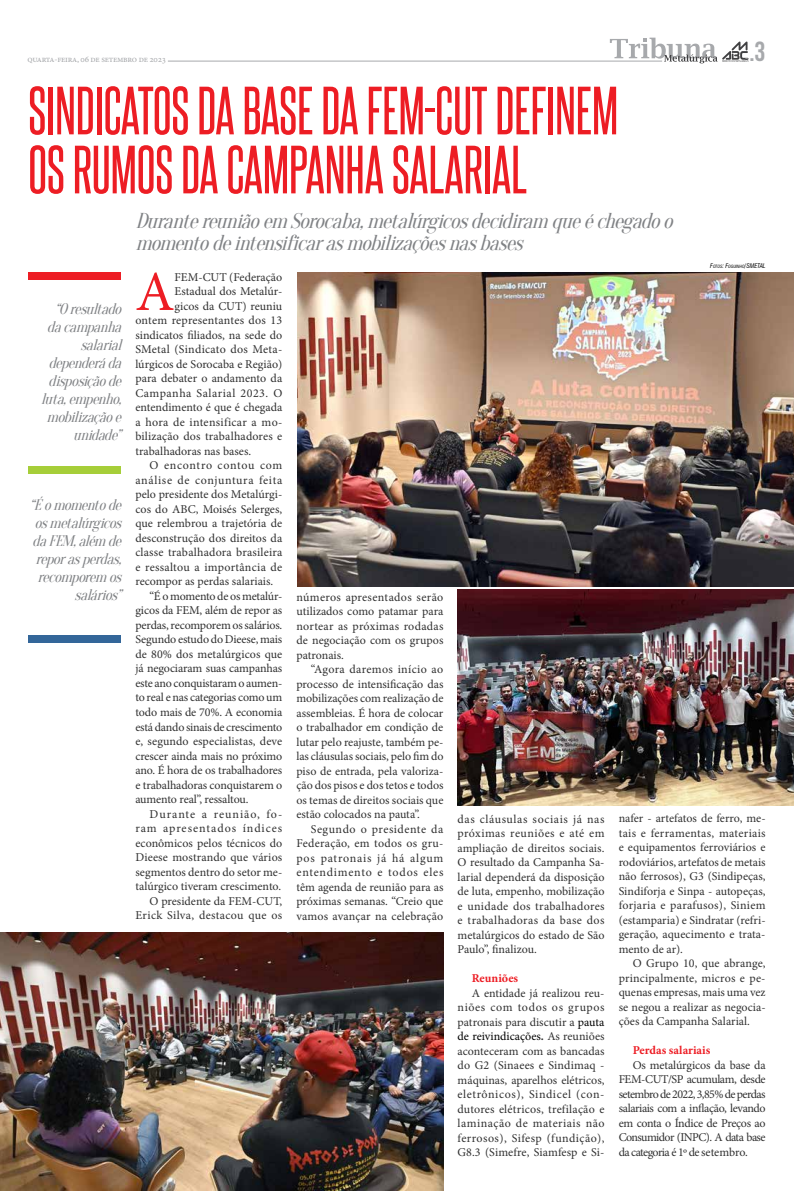
<style>
.page{position:relative;width:794px;height:1191px;background:#fff}
.page>*{position:absolute;margin:0;border:0;box-sizing:border-box;transform-origin:0 0}
.t1{font:57.9px/59px "Steelfish Rg";color:#ed1d24;text-align:right}
.t2{font:56.6px "Minion Pro";color:#ed1d24}
.t3{font:27.5px "Bebas Neue";color:#a7a9ac}
.t4{font:italic 21px/22px "Oranienbaum";color:#808285}
.t5{font:italic 15px/18px "Oranienbaum";color:#808285;text-align:right}
.t6{font:12px/14.5px "Minion Pro";color:#303030;text-align:justify}
.t7{font:12px "Minion Pro";letter-spacing:.05em;color:#303030}
.t8{font:12px "Minion Pro";letter-spacing:.025em;color:#303030}
.t9{font:700 12px "Minion Pro";color:#ed1d24}
.t10{font:12px "Minion Pro";letter-spacing:.04em;color:#303030}
.t11{font:12px "Minion Pro";letter-spacing:.055em;color:#303030}
.t12{font:9px "Minion Pro";letter-spacing:-.03em;color:#a7a9ac}
.t13{font:italic condensed 4.4px "Swiss 721 BT";color:#000}
.s1{font-size:6.2px}
.s2{color:#000}
.s3{font-weight:700}
</style>
<div class="page">
<hr style="left:168px;top:61px;width:494px;height:1px;background:#a7a9ac">
<svg style="left:610px;top:38px;width:138px;height:25px"></svg>
<div style="left:28px;top:466px;width:93px;height:8px;background:#a6ce39"></div>
<div style="left:28px;top:272px;width:93px;height:8px;background:#ed1d24"></div>
<div style="left:28px;top:635px;width:93px;height:8px;background:#369"></div>
<img style="left:0;top:932px;width:443px;height:259px">
<img style="left:297px;top:272px;width:497px;height:314px">
<img style="left:458px;top:590px;width:336px;height:215px">
<p class="t12" style="left:27px;top:53px;width:140px">quarta-feira, 06 de setembro de 2023</p>
<h1 class="t1" style="left:28px;top:77px;width:17px">SINDICAT</h1>
<h1 class="t1" style="left:28px;top:77px;width:485px">OS DA BASE DA FEM-CUT DEFINEM<br>OS RUMOS DA CAMPANHA SALARIAL</h1>
<h3 class="t4" style="left:135px;top:210px;width:545px">Durantereuniãoem Sorocaba,metalúrgicosdecidiram queéchegadoo momentodeintensificarasmobilizaçõesnasbases</h3>
<h3 class="t3" style="left:749px;top:36px;width:18px">.3</h3>
<p class="t13" style="left:710px;top:264px;width:48px"><span class="s1">F</span>OTOS<span class="s1">: F</span>OGUINHO<span class="s1">/SMETAL</span></p>
<p class="t5" style="left:41px;top:301px;width:86px">“Oresultado dacampanha salarial dependeráda disposiçãode luta,empenho, mobilizaçãoe unidade”</p>
<p class="t5" style="left:30px;top:496px;width:98px">“Éomomentode osmetalúrgicos daFEM,além de reporasperdas, recomporem os salários”</p>
<h2 class="t2" style="left:135px;top:254px;width:41px">A</h2>
<p class="t6" style="left:174px;top:270px;width:109px">FEM-CUT (Federação</p>
<p class="t6" style="left:174px;top:284px;width:109px">Estadual dos Metalúr-</p>
<p class="t6" style="left:174px;top:299px;width:109px">gicos da CUT) reuniu</p>
<p class="t6" style="left:135px;top:313px;width:148px">ontem representantes dos 13</p>
<p class="t6" style="left:135px;top:328px;width:148px">sindicatos filiados, na sede do</p>
<p class="t6" style="left:135px;top:342px;width:148px">SMetal (Sindicato dos Meta-</p>
<p class="t6" style="left:135px;top:357px;width:148px">lúrgicos de Sorocaba e Região)</p>
<p class="t6" style="left:135px;top:371px;width:148px">para debater o andamento da</p>
<p class="t10" style="left:135px;top:385px;width:148px">Campanha Salarial 2023. O</p>
<p class="t6" style="left:135px;top:400px;width:148px">entendimento é que é chegada</p>
<p class="t6" style="left:135px;top:415px;width:148px">a hora de intensificar a mo-</p>
<p class="t6" style="left:135px;top:429px;width:148px">bilização dos trabalhadores e</p>
<p class="t6" style="left:135px;top:444px;width:117px">trabalhadoras nas bases.</p>
<p class="t11" style="left:150px;top:457px;width:134px">O encontro contou com</p>
<p class="t7" style="left:135px;top:472px;width:148px">análise de conjuntura feita</p>
<p class="t6" style="left:135px;top:487px;width:148px">pelo presidente dos Metalúrgi-</p>
<p class="t6" style="left:135px;top:502px;width:148px">cos do ABC, Moisés Selerges,</p>
<p class="t6" style="left:135px;top:516px;width:148px">que relembrou a trajetória de</p>
<p class="t6" style="left:135px;top:531px;width:148px">desconstrução dos direitos da</p>
<p class="t6" style="left:135px;top:545px;width:148px">classe trabalhadora brasileira</p>
<p class="t6" style="left:135px;top:560px;width:148px">e ressaltou a importância de</p>
<p class="t6" style="left:135px;top:574px;width:139px">recompor as perdas salariais.</p>
<p class="t6" style="left:150px;top:589px;width:134px">“É o momento de os metalúr-</p>
<p class="t6" style="left:135px;top:603px;width:148px">gicos da FEM, além de repor as</p>
<p class="t6" style="left:135px;top:618px;width:148px">perdas, recomporem os salários.</p>
<p class="t6" style="left:135px;top:632px;width:148px">Segundo estudo do Dieese, mais</p>
<p class="t6" style="left:135px;top:647px;width:148px">de 80% dos metalúrgicos que</p>
<p class="t6" style="left:135px;top:661px;width:148px">já negociaram suas campanhas</p>
<p class="t6" style="left:135px;top:676px;width:148px">este ano conquistaram o aumen-</p>
<p class="t6" style="left:135px;top:690px;width:148px">to real e nas categorias como um</p>
<p class="t6" style="left:135px;top:705px;width:148px">todo mais de 70%. A economia</p>
<p class="t6" style="left:135px;top:719px;width:148px">está dando sinais de crescimento</p>
<p class="t6" style="left:135px;top:734px;width:148px">e, segundo especialistas, deve</p>
<p class="t6" style="left:135px;top:748px;width:148px">crescer ainda mais no próximo</p>
<p class="t6" style="left:135px;top:763px;width:148px">ano. É hora de os trabalhadores</p>
<p class="t6" style="left:135px;top:777px;width:148px">e trabalhadoras conquistarem o</p>
<p class="t6" style="left:135px;top:792px;width:115px">aumento real”, ressaltou.</p>
<p class="t6" style="left:150px;top:806px;width:134px">Durante a reunião, fo-</p>
<p class="t6" style="left:135px;top:821px;width:148px">ram apresentados índices</p>
<p class="t6" style="left:135px;top:835px;width:148px">econômicos pelos técnicos do</p>
<p class="t6" style="left:135px;top:850px;width:148px">Dieese mostrando que vários</p>
<p class="t6" style="left:135px;top:864px;width:148px">segmentos dentro do setor me-</p>
<p class="t6" style="left:135px;top:879px;width:147px">talúrgico tiveram crescimento.</p>
<p class="t6" style="left:150px;top:893px;width:134px">O presidente da FEM-CUT,</p>
<p class="t8" style="left:135px;top:907px;width:148px">Erick Silva, destacou que os</p>
<p class="t6" style="left:296px;top:590px;width:148px">números apresentados serão utilizados como patamar para nortear as próximas rodadas de negociação com os grupos patronais.</p>
<p class="t6" style="left:296px;top:662px;width:148px;text-indent:14px">“Agora daremos início ao processo de intensificação das mobilizações com realização de assembleias. É hora de colocar o trabalhador em condição de lutar pelo reajuste, também pe&shy;las cláusulas sociais, pelo fim do piso de entrada, pela valoriza&shy;ção dos pisos e dos tetos e todos os temas de direitos sociais que estão colocados na pauta”.</p>
<p class="t6" style="left:296px;top:822px;width:148px;text-indent:14px">Segundo o presidente da Federação, em todos os gru&shy;pos patronais já há algum entendimento e todos eles têm agenda de reunião para as próximas semanas. “Creio que vamos avançar na celebração</p>
<p class="t6" style="left:457px;top:811px;width:148px">das cláusulas sociais já nas próximas reuniões e até em ampliação de direitos sociais.<br>O resultado da Campanha Sa&shy;larial dependerá da disposição de luta, empenho, mobilização e unidade dos trabalhadores e trabalhadoras da base dos metalúrgicos do estado de São Paulo”, finalizou.</p>
<p class="t9" style="left:472px;top:969px;width:48px">Reuniões</p>
<p class="t6" style="left:457px;top:985px;width:148px;text-indent:14px">A entidade já realizou reu&shy;niões com todos os grupos patronais para discutir a <span class="s2">pauta de reivindicações</span><span class="s3">.</span> As reuniões aconteceram com as bancadas do G2 (Sinaees e Sindimaq - máquinas, aparelhos elétricos, eletrônicos), Sindicel (con&shy;dutores elétricos, trefilação e laminação de materiais não ferrosos), Sifesp (fundição), G8.3 (Simefre, Siamfesp e Si-</p>
<p class="t6" style="left:618px;top:811px;width:148px">nafer - artefatos de ferro, me&shy;tais e ferramentas, materiais e equipamentos ferroviários e rodoviários, artefatos de metais não ferrosos), G3 (Sindipeças, Sindiforja e Sinpa - autopeças, forjaria e parafusos), Siniem (estamparia) e Sindratar (refri&shy;geração, aquecimento e trata&shy;mento de ar).</p>
<p class="t6" style="left:618px;top:956px;width:148px;text-indent:14px">O Grupo 10, que abrange, principalmente, micros e pe&shy;quenas empresas, mais uma vez se negou a realizar as negocia&shy;ções da Campanha Salarial.</p>
<p class="t9" style="left:633px;top:1042px;width:79px">Perdas salariais</p>
<p class="t6" style="left:618px;top:1057px;width:148px;text-indent:14px">Os metalúrgicos da base da FEM-CUT/SP acumulam, desde setembro de 2022, 3,85% de perdas salariais com a inflação, levando em conta o Índice de Preços ao Consumidor (INPC). A data base da categoria é 1º de setembro.</p>
</div>
